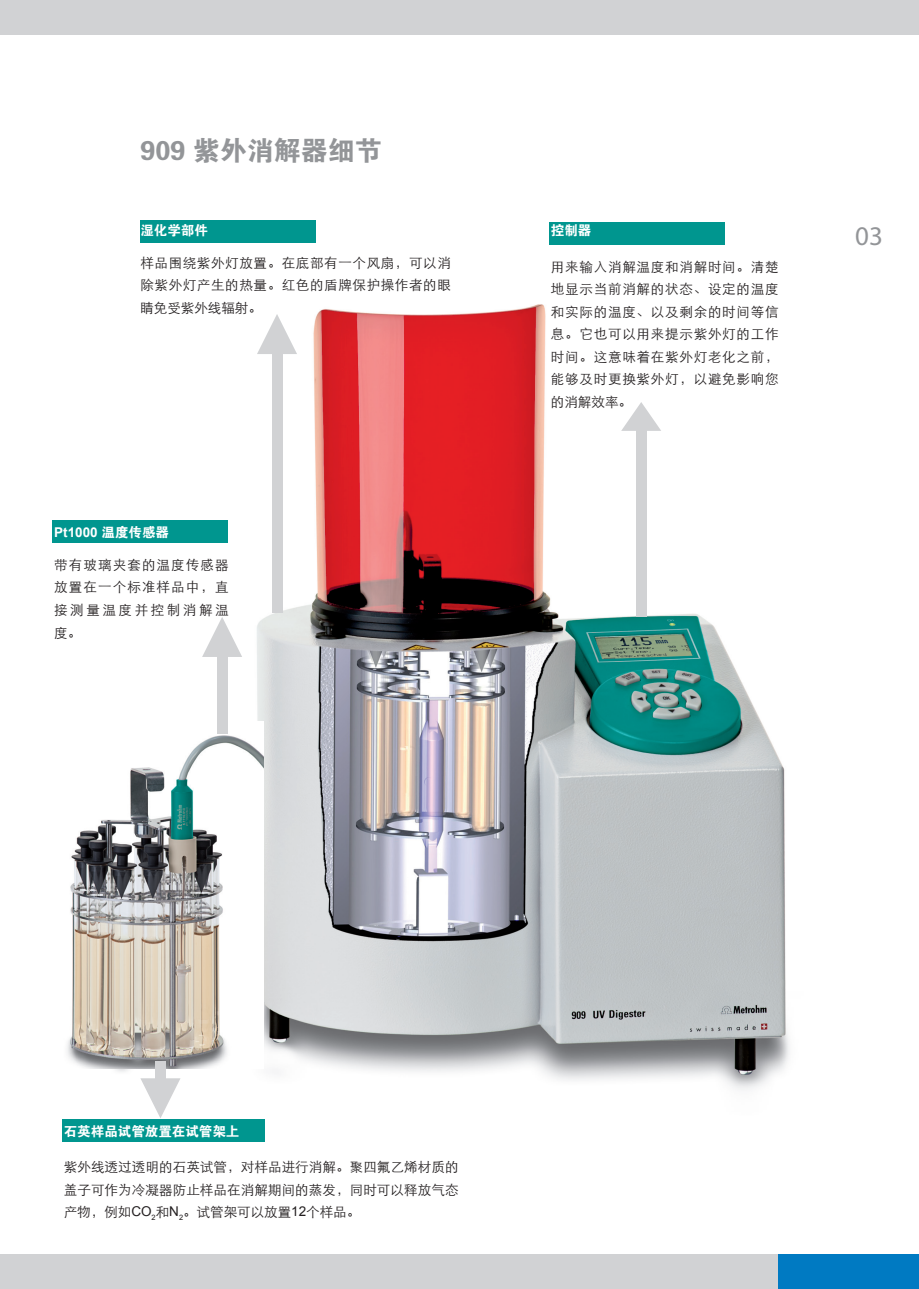
<style>
.page{position:relative;width:919px;height:1289px;background:#fff}
.page>*{position:absolute;margin:0;border:0;box-sizing:border-box;transform-origin:0 0}
.t1{font:27px "FZDHTJW GB1 0";color:#939598}
.t2{font:27px "Myriad Pro";color:#939598}
.t3{font:13.5px/22.5px "ST Xihei";letter-spacing:.045em;color:#231f20;text-align:justify}
.t4{font:13.5px "FZDHTJW GB1 0";color:#fff}
.t5{font:700 13.5px "Arial";color:#fff}
.s1{font-family:"FZDHTJW GB1 0";font-weight:400}
.s2{font-family:"Arial"}
</style>
<div class="page">
<div style="left:13px;top:0;width:905px;height:34px;background:#d1d2d4"></div>
<div style="left:13px;top:1254px;width:905px;height:34px;background:#d1d2d4"></div>
<div style="left:0;top:0;width:13px;height:34px;background:#d1d2d4"></div>
<div style="left:0;top:1254px;width:13px;height:34px;background:#d1d2d4"></div>
<img style="left:88px;top:304px;width:702px;height:786px">
<div style="left:778px;top:1254px;width:140px;height:34px;background:#007ac2"></div>
<div style="left:52px;top:520px;width:176px;height:23px;background:#00968f"></div>
<div style="left:62px;top:1118px;width:203px;height:23px;background:#00968f"></div>
<div style="left:549px;top:222px;width:176px;height:23px;background:#00968f"></div>
<div style="left:140px;top:220px;width:176px;height:22px;background:#00968f"></div>
<svg style="left:257px;top:314px;width:40px;height:40px"></svg>
<svg style="left:621px;top:402px;width:40px;height:29px"></svg>
<div style="left:272px;top:342px;width:10px;height:270px;background:#d1d2d4"></div>
<div style="left:636px;top:422px;width:10px;height:195px;background:#d1d2d4"></div>
<img style="left:67px;top:724px;width:197px;height:344px">
<svg style="left:202px;top:617px;width:40px;height:40px"></svg>
<div style="left:217px;top:655px;width:10px;height:78px;background:#d1d2d4"></div>
<svg style="left:140px;top:1078px;width:40px;height:40px"></svg>
<div style="left:155px;top:1060px;width:11px;height:27px;background:#d1d2d4"></div>
<h1 class="t1" style="left:140px;top:136px;width:243px">909 紫外消解器细节</h1>
<p class="t4" style="left:140px;top:223px;width:69px">湿化学部件</p>
<p class="t3" style="left:140px;top:250px;width:312px">样品围绕紫外灯放置。在底部有一个风扇，可以消除紫外灯产生的热量。红色的盾牌保护操作者的眼睛免受紫外线辐射。</p>
<p class="t5" style="left:54px;top:523px;width:116px">Pt1000 <span class="s1">温度传感器</span></p>
<p class="t3" style="left:54px;top:552px;width:176px">带有玻璃夹套的温度传感器放置在一个标准样品中，直接测量温度并控制消解温度。</p>
<p class="t4" style="left:551px;top:223px;width:42px">控制器</p>
<p class="t3" style="left:551px;top:254px;width:229px">用来输入消解温度和消解时间。清楚地显示当前消解的状态、设定的温度和实际的温度、以及剩余的时间等信息。它也可以用来提示紫外灯的工作时间。这意味着在紫外灯老化之前，能够及时更换紫外灯，以避免影响您的消解效率。</p>
<h1 class="t2" style="left:855px;top:219px;width:29px">03</h1>
<p class="t4" style="left:64px;top:1123px;width:177px">石英样品试管放置在试管架上</p>
<p class="t3" style="left:64px;top:1154px;width:396px">紫外线透过透明的石英试管，对样品进行消解。聚四氟乙烯材质的盖子可作为冷凝器防止样品在消解期间的蒸发，同时可以释放气态产物，例如<span class="s2">CO</span><sub>2</sub>和<span class="s2">N</span><sub>2</sub>。试管架可以放置<span class="s2">12</span>个样品。</p>
</div>
